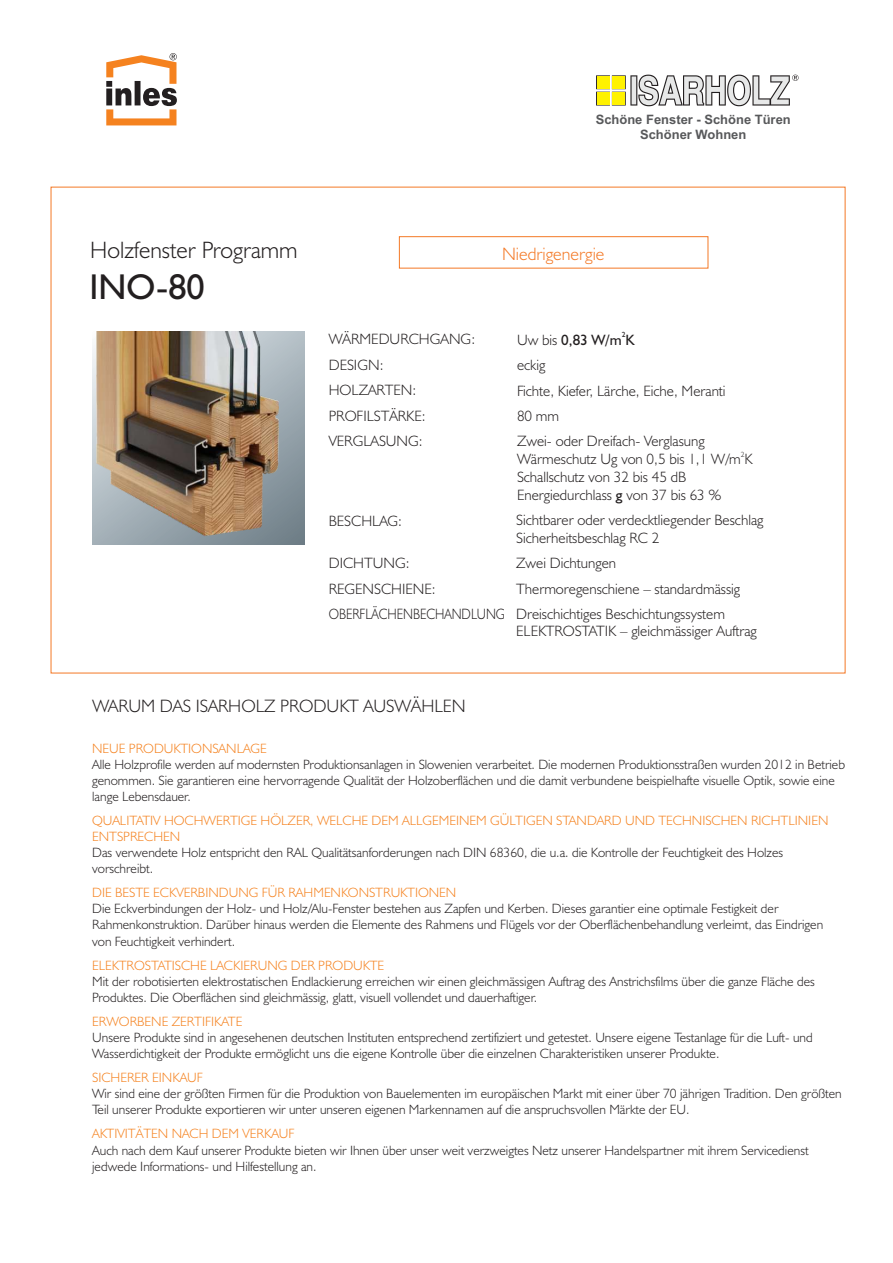
<style>
.page{position:relative;width:893px;height:1263px;background:#fff}
.page>*{position:absolute;margin:0;border:0;box-sizing:border-box;transform-origin:0 0}
.t1{font:36px "Humanist 521 BT";color:#231f20}
.t2{font:300 23.85px "Humanist 521 BT";color:#231f20}
.t3{font:300 18px "Humanist 521 BT";color:#231f20}
.t4{font:300 18px "Humanist 521 BT";color:#f47926}
.t5{font:300 15px/25.5px "Humanist 521 BT";color:#231f20}
.t6{font:15px "Humanist 521 BT";color:#231f20}
.t7{font:300 13.5px/16px "Humanist 521 BT";color:#231f20}
.t8{font:300 13.5px/16px "Humanist 521 BT";color:#f5821f}
.t9{font:700 12.9px/15.6px "Arial";color:#58595b;text-align:center}
.t10{font:300 7.5px "Humanist 521 BT";color:#231f20}
.t11{font:7.5px "Humanist 521 BT";color:#231f20}
.s1{font-weight:300}
.s2{font-weight:400}
</style>
<div class="page">
<div style="left:399px;top:236px;width:309px;height:33px;border:1px solid #f47926"></div>
<svg style="left:596px;top:75px;width:202px;height:31px"></svg>
<svg style="left:106px;top:53px;width:71px;height:72px"></svg>
<svg style="left:92px;top:331px;width:213px;height:213px;background:#9aa6ad"></svg>
<img style="left:97px;top:331px;width:181px;height:205px">
<p class="t9" style="left:596px;top:112px;width:197px">Schöne Fenster - Schöne Türen<br>Schöner Wohnen</p>
<h2 class="t2" style="left:90px;top:240px;width:209px">Holzfenster Programm</h2>
<h3 class="t4" style="left:502px;top:247px;width:104px">Niedrigenergie</h3>
<h1 class="t1" style="left:89px;top:271px;width:117px">INO-80</h1>
<p class="t5" style="left:329px;top:328px;width:148px">WÄRMEDURCHGANG:</p>
<p class="t11" style="left:622px;top:332px;width:5px">2</p>
<p class="t6" style="left:517px;top:333px;width:119px"><span class="s1">Uw bis</span> 0,83 W/m K</p>
<p class="t5" style="left:329px;top:353px;width:56px">DESIGN:</p>
<p class="t5" style="left:517px;top:354px;width:30px">eckig</p>
<p class="t5" style="left:329px;top:379px;width:89px">HOLZARTEN:</p>
<p class="t5" style="left:517px;top:379px;width:210px">Fichte, Kiefer, Lärche, Eiche, Meranti</p>
<p class="t5" style="left:329px;top:404px;width:98px">PROFILSTÄRKE:</p>
<p class="t5" style="left:517px;top:404px;width:44px">80 mm</p>
<p class="t5" style="left:329px;top:430px;width:95px">VERGLASUNG:</p>
<p class="t5" style="left:517px;top:430px;width:189px">Zwei- oder Dreifach- Verglasung</p>
<p class="t10" style="left:741px;top:451px;width:5px">2</p>
<p class="t5" style="left:517px;top:451px;width:237px;line-height:17.9px">Wärmeschutz Ug von 0,5 bis 1,1 W/m K<br>Schallschutz von 32 bis 45 dB<br>Energiedurchlass <span class="s2">g</span> von 37 bis 63 %</p>
<p class="t5" style="left:329px;top:509px;width:75px">BESCHLAG:</p>
<p class="t5" style="left:329px;top:551px;width:178px">DICHTUNG:<br>REGENSCHIENE:<br>OBERFLÄCHENBECHANDLUNG</p>
<p class="t5" style="left:516px;top:512px;width:249px;line-height:17.9px">Sichtbarer oder verdecktliegender Beschlag<br>Sicherheitsbeschlag RC 2</p>
<p class="t5" style="left:516px;top:551px;width:226px">Zwei Dichtungen<br>Thermoregenschiene – standardmässig<br>Dreischichtiges Beschichtungssystem</p>
<p class="t5" style="left:516px;top:619px;width:242px">ELEKTROSTATIK – gleichmässiger Auftrag</p>
<h3 class="t3" style="left:92px;top:698px;width:375px">WARUM DAS ISARHOLZ PRODUKT AUSWÄHLEN</h3>
<p class="t8" style="left:92px;top:741px;width:176px">NEUE PRODUKTIONSANLAGE</p>
<p class="t7" style="left:92px;top:757px;width:754px">Alle Holzprofile werden auf modernsten Produktionsanlagen in Slowenien verarbeitet. Die modernen Produktionsstraßen wurden 2012 in Betrieb genommen. Sie garantieren eine hervorragende Qualität der Holzoberflächen und die damit verbundene beispielhafte visuelle Optik, sowie eine lange Lebensdauer.</p>
<p class="t8" style="left:92px;top:813px;width:738px">QUALITATIV HOCHWERTIGE HÖLZER, WELCHE DEM ALLGEMEINEM GÜLTIGEN STANDARD UND TECHNISCHEN RICHTLINIEN<br>ENTSPRECHEN</p>
<p class="t7" style="left:92px;top:845px;width:693px">Das verwendete Holz entspricht den RAL Qualitätsanforderungen nach DIN 68360, die u.a. die Kontrolle der Feuchtigkeit des Holzes vorschreibt.</p>
<p class="t8" style="left:92px;top:886px;width:366px">DIE BESTE ECKVERBINDUNG FÜR RAHMENKONSTRUKTIONEN</p>
<p class="t7" style="left:92px;top:902px;width:732px">Die Eckverbindungen der Holz- und Holz/Alu-Fenster bestehen aus Zapfen und Kerben. Dieses garantier eine optimale Festigkeit der<br>Rahmenkonstruktion. Darüber hinaus werden die Elemente des Rahmens und Flügels vor der Oberflächenbehandlung verleimt, das Eindrigen von Feuchtigkeit verhindert.</p>
<p class="t8" style="left:92px;top:958px;width:294px">ELEKTROSTATISCHE LACKIERUNG DER PRODUKTE</p>
<p class="t7" style="left:92px;top:974px;width:724px">Mit der robotisierten elektrostatischen Endlackierung erreichen wir einen gleichmässigen Auftrag des Anstrichsfilms über die ganze Fläche des<br>Produktes. Die Oberflächen sind gleichmässig, glatt, visuell vollendet und dauerhaftiger.</p>
<p class="t8" style="left:92px;top:1014px;width:152px">ERWORBENE ZERTIFIKATE</p>
<p class="t7" style="left:92px;top:1030px;width:722px">Unsere Produkte sind in angesehenen deutschen Instituten entsprechend zertifiziert und getestet. Unsere eigene Testanlage für die Luft- und<br>Wasserdichtigkeit der Produkte ermöglicht uns die eigene Kontrolle über die einzelnen Charakteristiken unserer Produkte.</p>
<p class="t8" style="left:92px;top:1071px;width:112px">SICHERER EINKAUF</p>
<p class="t7" style="left:92px;top:1087px;width:751px">Wir sind eine der größten Firmen für die Produktion von Bauelementen im europäischen Markt mit einer über 70 jährigen Tradition. Den größten<br>Teil unserer Produkte exportieren wir unter unseren eigenen Markennamen auf die anspruchsvollen Märkte der EU.</p>
<p class="t8" style="left:92px;top:1127px;width:204px">AKTIVITÄTEN NACH DEM VERKAUF</p>
<p class="t7" style="left:92px;top:1143px;width:718px">Auch nach dem Kauf unserer Produkte bieten wir Ihnen über unser weit verzweigtes Netz unserer Handelspartner mit ihrem Servicedienst jedwede Informations- und Hilfestellung an.</p>
</div>
